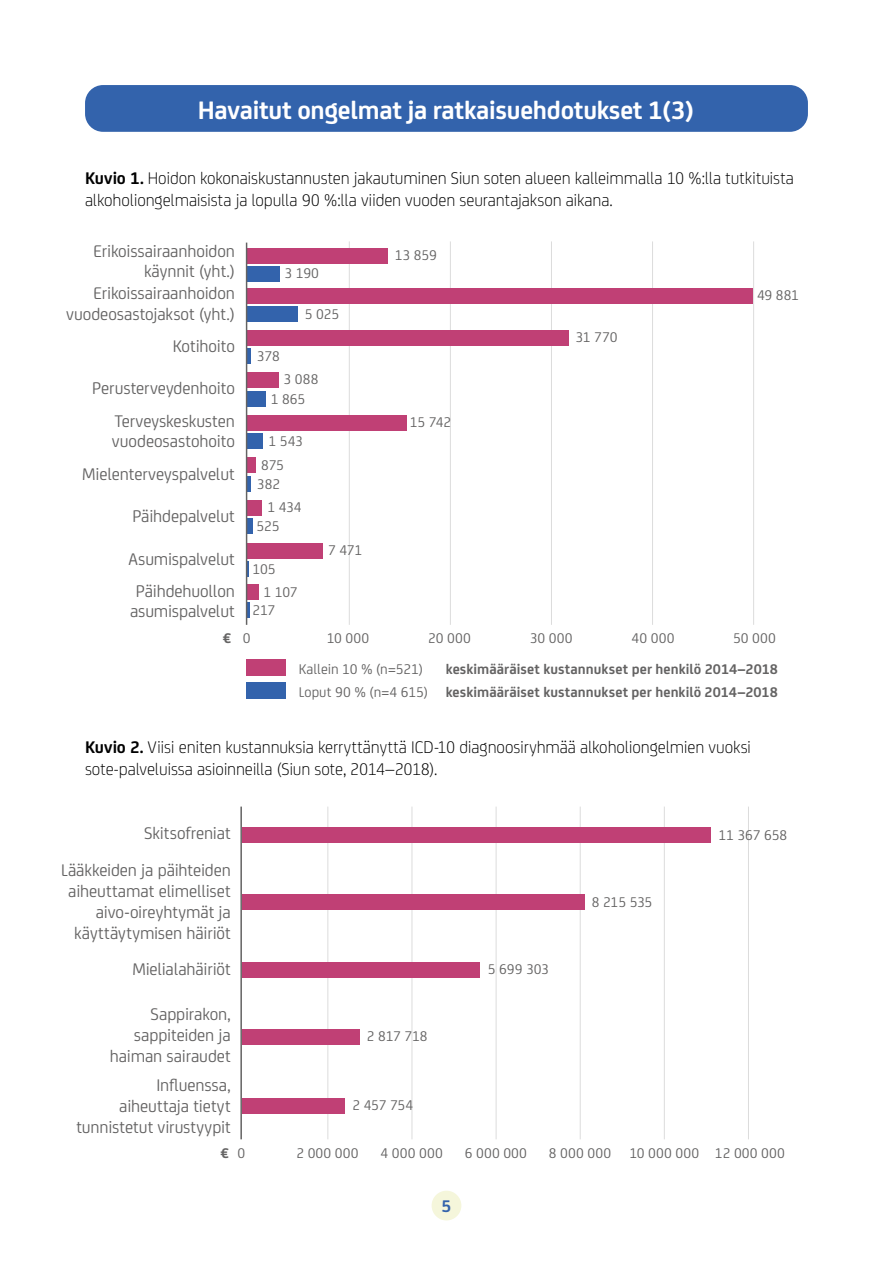
<style>
.page{position:relative;width:893px;height:1263px;background:#fff}
.page>*{position:absolute;margin:0;border:0;box-sizing:border-box;transform-origin:0 0}
.t1{font:700 27px "FS Joey";letter-spacing:-.01em;color:#fff}
.LEIPIS{font:300 18px/22.5px "FS Joey";letter-spacing:-.005em;color:#000}
.t2{font:18px/32.4px "FS Joey 4";letter-spacing:-.005em;color:#646363;text-align:right}
.t3{font:18px/21px "FS Joey 5";letter-spacing:-.005em;color:#646363;text-align:right}
.t4{font:700 18px "FS Joey";color:#3363ac}
.t5{font:15px "FS Joey 4";letter-spacing:-.005em;color:#646363}
.t6{font:15px/22.6px "FS Joey Bold 3";letter-spacing:.005em;color:#646363;text-align:right}
.t7{font:15px "FS Joey 5";letter-spacing:.01em;color:#646363}
.t8{font:700 15px "FS Joey";color:#646363}
.s1{font-weight:700}
.s2{font-family:"FS Joey 4"}
</style>
<div class="page">
<div style="left:432px;top:1191px;width:29px;height:29px;background:#f5f6db;border-radius:50%"></div>
<div style="left:85px;top:85px;width:723px;height:47px;background:#3363ac;border-radius:18px"></div>
<div style="left:247px;top:659px;width:39px;height:17px;background:#c04075"></div>
<div style="left:246px;top:682px;width:40px;height:17px;background:#3363ac"></div>
<hr style="left:349px;top:241px;width:1px;height:384px;background:#dcdcdc">
<hr style="left:450px;top:241px;width:1px;height:384px;background:#dcdcdc">
<hr style="left:551px;top:241px;width:1px;height:384px;background:#dcdcdc">
<hr style="left:652px;top:241px;width:1px;height:384px;background:#dcdcdc">
<hr style="left:753px;top:241px;width:1px;height:384px;background:#dcdcdc">
<div style="left:247px;top:266px;width:33px;height:15px;background:#3363ac"></div>
<div style="left:247px;top:306px;width:51px;height:16px;background:#3363ac"></div>
<svg style="left:247px;top:348px;width:4px;height:15px"></svg>
<div style="left:247px;top:391px;width:19px;height:15px;background:#3363ac"></div>
<div style="left:247px;top:433px;width:16px;height:15px;background:#3363ac"></div>
<svg style="left:247px;top:476px;width:4px;height:15px"></svg>
<div style="left:247px;top:519px;width:6px;height:15px;background:#3363ac"></div>
<svg style="left:247px;top:561px;width:2px;height:15px"></svg>
<hr style="left:247px;top:603px;width:3px;height:15px;background:#3363ac">
<div style="left:247px;top:248px;width:141px;height:15px;background:#c04075"></div>
<div style="left:247px;top:288px;width:506px;height:16px;background:#c04075"></div>
<div style="left:247px;top:330px;width:322px;height:15px;background:#c04075"></div>
<div style="left:247px;top:372px;width:32px;height:16px;background:#c04075"></div>
<div style="left:247px;top:415px;width:160px;height:15px;background:#c04075"></div>
<div style="left:247px;top:458px;width:9px;height:15px;background:#c04075"></div>
<div style="left:247px;top:500px;width:15px;height:16px;background:#c04075"></div>
<div style="left:247px;top:543px;width:76px;height:15px;background:#c04075"></div>
<div style="left:247px;top:585px;width:12px;height:15px;background:#c04075"></div>
<hr style="left:246px;top:243px;width:1px;height:382px;background:#646363">
<hr style="left:327px;top:806px;width:1px;height:333px;background:#dcdcdc">
<hr style="left:496px;top:806px;width:1px;height:333px;background:#dcdcdc">
<hr style="left:412px;top:806px;width:1px;height:333px;background:#dcdcdc">
<hr style="left:580px;top:806px;width:1px;height:333px;background:#dcdcdc">
<hr style="left:664px;top:806px;width:1px;height:333px;background:#dcdcdc">
<hr style="left:748px;top:806px;width:1px;height:333px;background:#dcdcdc">
<div style="left:242px;top:827px;width:469px;height:15px;background:#c04075"></div>
<div style="left:242px;top:895px;width:342px;height:15px;background:#c04075"></div>
<div style="left:242px;top:961px;width:237px;height:16px;background:#c04075"></div>
<div style="left:242px;top:1029px;width:117px;height:15px;background:#c04075"></div>
<div style="left:242px;top:1098px;width:102px;height:16px;background:#c04075"></div>
<hr style="left:240px;top:806px;width:2px;height:333px;background:#646363">
<h1 class="t1" style="left:198px;top:89px;width:498px">Havaitut ongelmat ja ratkaisuehdotukset 1(3)</h1>
<p class="LEIPIS" style="left:85px;top:165px;width:710px"><span class="s1">Kuvio 1.</span> Hoidon kokonaiskustannusten jakautuminen Siun soten alueen kalleimmalla 10 %:lla tutkituista alkoholiongelmaisista ja lopulla 90 %:lla viiden vuoden seurantajakson aikana.</p>
<p class="t2" style="left:93px;top:240px;width:143px;line-height:20.2px">Erikoissairaanhoidon käynnit (yht.)</p>
<p class="t2" style="left:66px;top:282px;width:170px;line-height:20.2px">Erikoissairaanhoidon vuodeosastojaksot (yht.)</p>
<p class="t2" style="left:173px;top:329px;width:64px">Kotihoito</p>
<p class="t2" style="left:92px;top:371px;width:144px">Perusterveydenhoito<br>Terveyskeskusten</p>
<p class="t2" style="left:82px;top:424px;width:154px">vuodeosastohoito<br>Mielenterveyspalvelut</p>
<p class="t2" style="left:132px;top:499px;width:104px">Päihdepalvelut</p>
<p class="t2" style="left:128px;top:541px;width:108px;text-align:center">Asumispalvelut<br>Päihdehuollon</p>
<p class="t2" style="left:130px;top:594px;width:106px">asumispalvelut</p>
<p class="t6" style="left:223px;top:626px;width:29px">€ <span class="s2">0</span></p>
<p class="t5" style="left:327px;top:627px;width:44px">10 000</p>
<p class="t5" style="left:428px;top:627px;width:44px">20 000</p>
<p class="t5" style="left:530px;top:627px;width:44px">30 000</p>
<p class="t5" style="left:631px;top:627px;width:45px">40 000</p>
<p class="t5" style="left:733px;top:627px;width:44px">50 000</p>
<p class="t5" style="left:395px;top:244px;width:44px">13 859</p>
<p class="t5" style="left:284px;top:263px;width:36px">3 190</p>
<p class="t5" style="left:305px;top:303px;width:36px">5 025</p>
<p class="t5" style="left:757px;top:285px;width:43px">49 881</p>
<p class="t5" style="left:575px;top:326px;width:44px">31 770</p>
<p class="t5" style="left:257px;top:345px;width:24px">378</p>
<p class="t5" style="left:271px;top:388px;width:36px">1 865</p>
<p class="t5" style="left:268px;top:430px;width:36px">1 543</p>
<p class="t5" style="left:257px;top:473px;width:25px">382</p>
<p class="t5" style="left:256px;top:515px;width:25px">525</p>
<p class="t5" style="left:252px;top:558px;width:25px">105</p>
<p class="t5" style="left:252px;top:599px;width:24px">217</p>
<p class="t5" style="left:284px;top:369px;width:36px">3 088</p>
<p class="t5" style="left:410px;top:411px;width:43px">15 742</p>
<p class="t5" style="left:261px;top:454px;width:24px">875</p>
<p class="t5" style="left:267px;top:497px;width:36px">1 434</p>
<p class="t5" style="left:328px;top:539px;width:36px">7 471</p>
<p class="t5" style="left:263px;top:581px;width:36px">1 107</p>
<p class="t5" style="left:299px;top:659px;width:126px">Kallein 10 % (n=521)</p>
<p class="t6" style="left:299px;top:657px;width:481px">keskimääräiset kustannukset per henkilö 2014–2018<br><span class="s2">Loput 90 % (n=4 615)</span> keskimääräiset kustannukset per henkilö 2014–2018</p>
<p class="LEIPIS" style="left:85px;top:734px;width:668px"><span class="s1">Kuvio 2.</span> Viisi eniten kustannuksia kerryttänyttä ICD-10 diagnoosiryhmää alkoholiongelmien vuoksi sote-palveluissa asioinneilla (Siun sote, 2014–2018).</p>
<p class="t3" style="left:61px;top:813px;width:171px;line-height:37.3px">Skitsofreniat<br>Lääkkeiden ja päihteiden</p>
<p class="t3" style="left:68px;top:880px;width:164px">aiheuttamat elimelliset aivo-oireyhtymät ja käyttäytymisen häiriöt</p>
<p class="t3" style="left:132px;top:957px;width:100px">Mielialahäiriöt</p>
<p class="t3" style="left:110px;top:1002px;width:122px">Sappirakon, sappiteiden ja haiman sairaudet</p>
<p class="t3" style="left:76px;top:1073px;width:156px">Influenssa,<br>aiheuttaja tietyt tunnistetut virustyypit</p>
<p class="t7" style="left:367px;top:1025px;width:62px">2 817 718</p>
<p class="t7" style="left:353px;top:1095px;width:62px">2 457 754</p>
<p class="t7" style="left:488px;top:958px;width:63px">5 699 303</p>
<p class="t7" style="left:592px;top:891px;width:62px">8 215 535</p>
<p class="t7" style="left:718px;top:824px;width:70px">11 367 658</p>
<p class="t8" style="left:220px;top:1142px;width:10px">€</p>
<p class="t7" style="left:237px;top:1142px;width:9px">0</p>
<p class="t7" style="left:296px;top:1142px;width:64px">2 000 000</p>
<p class="t7" style="left:381px;top:1142px;width:64px">4 000 000</p>
<p class="t7" style="left:465px;top:1142px;width:64px">6 000 000</p>
<p class="t7" style="left:549px;top:1142px;width:237px">8 000 000 10 000 000 12 000 000</p>
<p class="t4" style="left:442px;top:1192px;width:11px">5</p>
</div>
